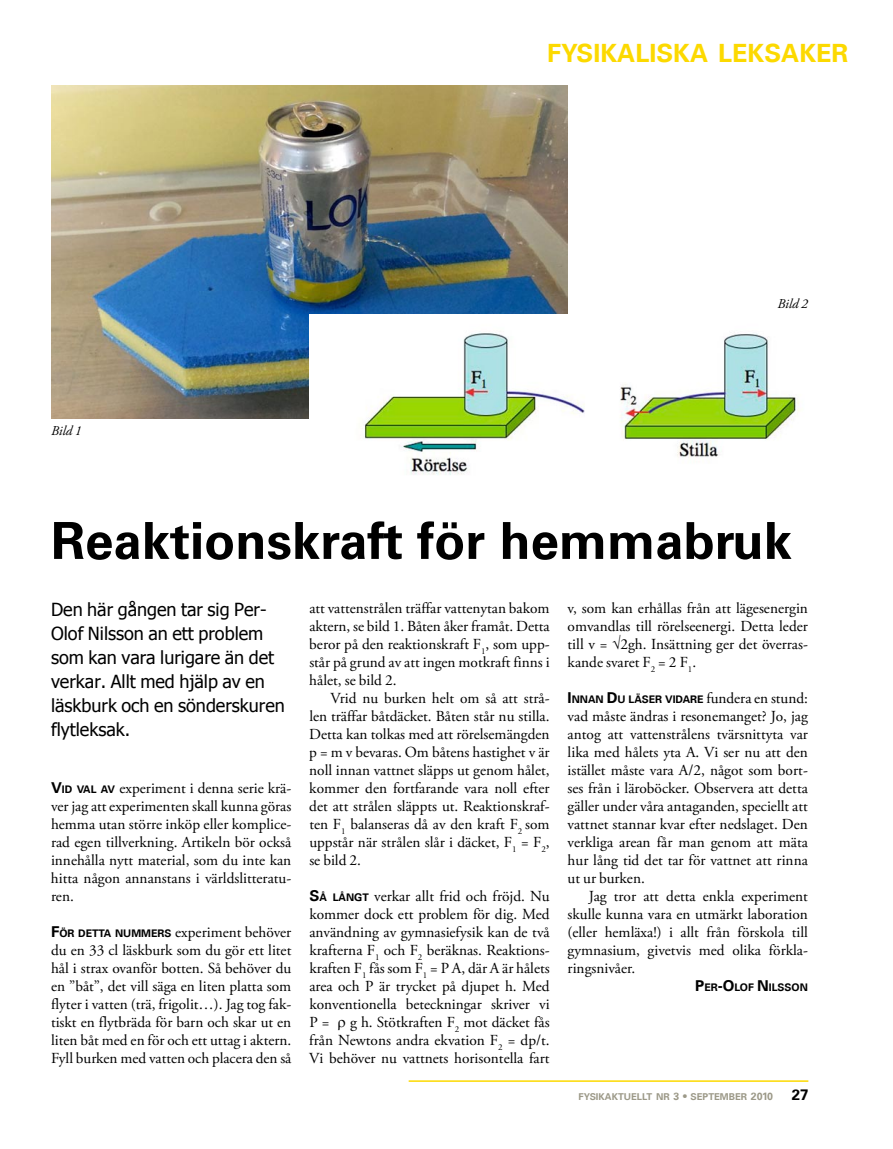
<style>
.page{position:relative;width:893px;height:1149px;background:#fff}
.page>*{position:absolute;margin:0;border:0;box-sizing:border-box;transform-origin:0 0}
.t1{font:700 51px "Univers LT";color:#000}
.t2{font:700 25.2px "Univers LT";color:#fcd900}
.t3{font:18px/24px "Tahoma";color:#000}
.t4{font:15.3px/18px "Adobe Garamond Pro";color:#000;text-align:justify}
.t5{font:700 15px "Univers LT";color:#000}
.t6{font:italic 13.5px "Adobe Garamond Pro";color:#000}
.t7{font:700 10.5px "Univers LT";letter-spacing:-.005em;color:#000}
.t8{font:700 9.45px "Univers LT";color:#9c9988}
.s1{font-family:"Univers LT";font-weight:700;font-size:15px}
.s2{font-family:"Univers LT";font-weight:700;font-size:10.5px}
.s3{font-size:15px}
.s4{font-family:"Adobe Garamond Pro";font-weight:400;font-size:15.3px}
.s5{font-size:10.5px}
</style>
<div class="page">
<hr style="left:409px;top:1079px;width:399px;height:2px;background:#fcd900">
<img style="left:51px;top:85px;width:517px;height:333px">
<img style="left:309px;top:315px;width:491px;height:160px">
<h2 class="t2" style="left:547px;top:39px;width:303px">FYSIKALISKA LEKSAKER</h2>
<p class="t6" style="left:51px;top:423px;width:32px">Bild 1</p>
<p class="t6" style="left:777px;top:295px;width:32px">Bild 2</p>
<h1 class="t1" style="left:51px;top:511px;width:742px">REAKTIONSKRAFT FÖR HEMMABRUK</h1>
<p class="t3" style="left:51px;top:596px;width:235px">Den här gången tar sig Per-<br>Olof Nilsson an ett problem som kan vara lurigare än det verkar. Allt med hjälp av en läskburk och en sönderskuren flytleksak.</p>
<p class="t4" style="left:51px;top:779px;width:242px"><span class="s1">V</span><span class="s2">ID VAL AV</span> experiment i denna serie krä&shy;ver jag att experimenten skall kunna göras hemma utan större inköp eller komplice&shy;rad egen tillverkning. Artikeln bör också innehålla nytt material, som du inte kan hitta någon annanstans i världslitteratu&shy;ren.</p>
<p class="t4" style="left:51px;top:923px;width:242px"><span class="s1">F</span><span class="s2">ÖR DETTA NUMMERS</span> experiment behöver du en 33 cl läskburk som du gör ett litet hål i strax ovanför botten. Så behöver du en ”båt”, det vill säga en liten platta som flyter i vatten (trä, frigolit…). Jag tog fak&shy;tiskt en flytbräda för barn och skar ut en liten båt med en för och ett uttag i aktern.<br>Fyll burken med vatten och placera den så</p>
<p class="t4" style="left:309px;top:599px;width:242px">att vattenstrålen träffar vattenytan bakom aktern, se bild 1. Båten åker framåt. Detta beror på den reaktionskraft F<sub>1</sub>, som upp&shy;står på grund av att ingen motkraft finns i hålet, se bild 2.</p>
<p class="t4" style="left:309px;top:689px;width:242px;text-indent:21px">Vrid nu burken helt om så att strå&shy;len träffar båtdäcket. Båten står nu stilla.<br>Detta kan tolkas med att rörelsemängden p = m v bevaras. Om båtens hastighet v är noll innan vattnet släpps ut genom hålet, kommer den fortfarande vara noll efter det att strålen släppts ut. Reaktionskraf&shy;ten F<sub>1</sub> balanseras då av den kraft F<sub>2</sub> som uppstår när strålen slår i däcket, F<sub>1</sub> = F<sub>2</sub>, se bild 2.</p>
<p class="t4" style="left:309px;top:887px;width:242px"><span class="s1">S</span><span class="s2">Å LÅNGT</span> verkar allt frid och fröjd. Nu kommer dock ett problem för dig. Med användning av gymnasiefysik kan de två krafterna F<sub>1</sub> och F<sub>2</sub> beräknas. Reaktions&shy;kraften F<sub>1</sub> fås som F<sub>1</sub> = P A, där A är hålets area och P är trycket på djupet h. Med konventionella beteckningar skriver vi P =</p>
<p class="t4" style="left:309px;top:1013px;width:242px;text-indent:41px">g h. Stötkraften F<sub>2</sub> mot däcket fås från Newtons andra ekvation F<sub>2</sub> = dp/t.<br>Vi behöver nu vattnets horisontella fart</p>
<p class="t4" style="left:568px;top:599px;width:242px">v, som kan erhållas från att lägesenergin omvandlas till rörelseenergi. Detta leder till v = √2gh. Insättning ger det överras&shy;kande svaret F<sub>2</sub> = 2 F<sub>1</sub>.</p>
<p class="t7" style="left:568px;top:692px;width:242px"><span class="s3">I</span> NNAN <span class="s3">D</span> U LÄSER VIDARE <span class="s4">fundera en stund:</span></p>
<p class="t4" style="left:568px;top:707px;width:242px">vad måste ändras i resonemanget? Jo, jag antog att vattenstrålens tvärsnittyta var lika med hålets yta A. Vi ser nu att den istället måste vara A/2, något som bort&shy;ses från i läroböcker. Observera att detta gäller under våra antaganden, speciellt att vattnet stannar kvar efter nedslaget. Den verkliga arean får man genom att mäta hur lång tid det tar för vattnet att rinna ut ur burken.</p>
<p class="t4" style="left:568px;top:887px;width:242px;text-indent:21px">Jag tror att detta enkla experiment skulle kunna vara en utmärkt laboration (eller hemläxa!) i allt från förskola till gymnasium, givetvis med olika förkla&shy;ringsnivåer.</p>
<p class="t7" style="left:695px;top:980px;width:114px"><span class="s3">P</span>ER<span class="s3">-O</span>LOF <span class="s3">N</span> ILSSON</p>
<p class="t8" style="left:579px;top:1091px;width:196px">FYSIKAKTUELLT NR <span class="s5">3 •</span> SEPTEMBER <span class="s5">2010</span></p>
<p class="t5" style="left:792px;top:1085px;width:17px">27</p>
</div>
